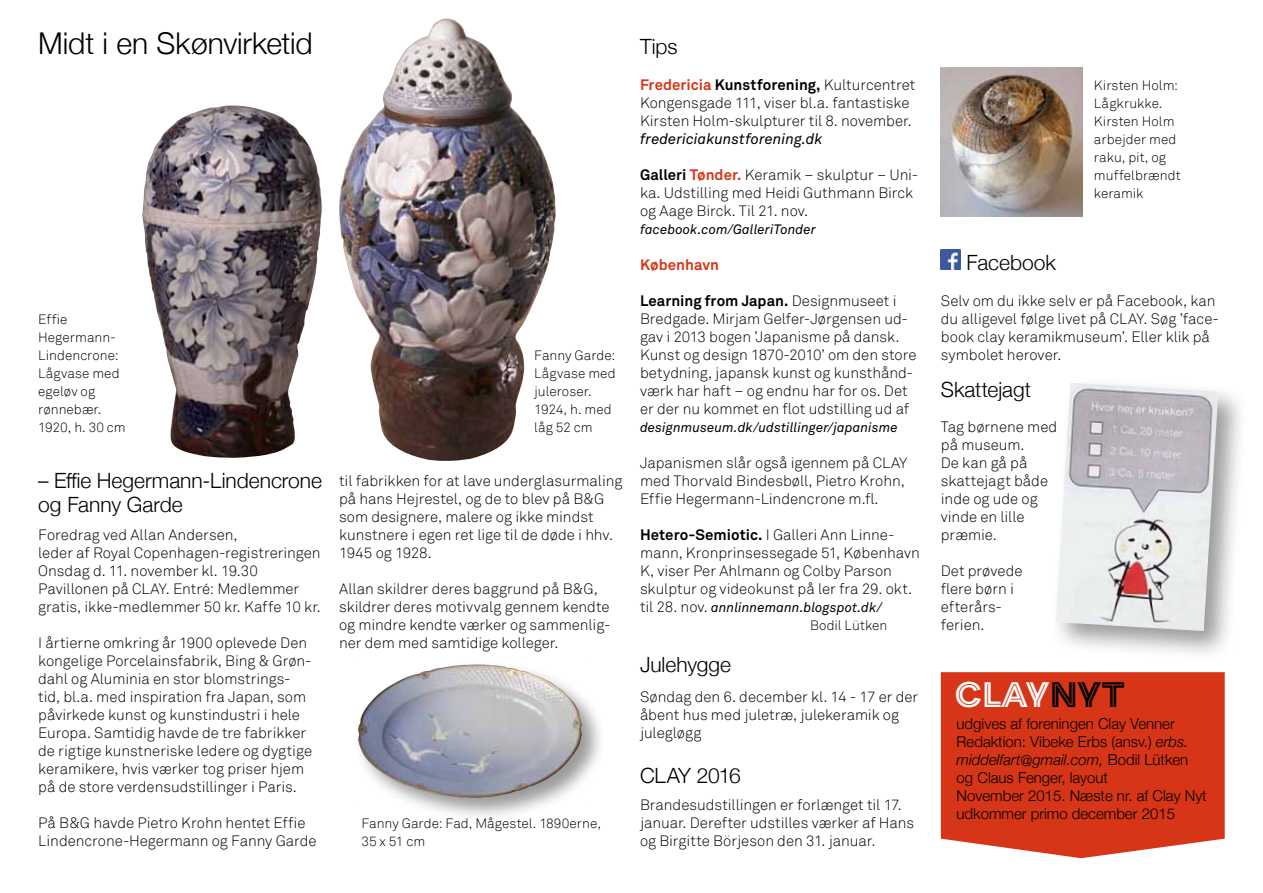
<style>
.page{position:relative;width:1263px;height:893px;background:#fff}
.page>*{position:absolute;margin:0;border:0;box-sizing:border-box;transform-origin:0 0}
.t1{font:33px "Clay";color:#fff}
.t2{font:300 30px "Helvetica Neue";letter-spacing:-.005em;color:#000}
.t3{font:300 21px/24px "Helvetica Neue";color:#000}
.t4{font:300 21px "Helvetica Neue";letter-spacing:-.03em;color:#000}
.t5{font:300 15px/18px "Akkurat";color:#000}
.t6{font:300 15px/18px "Helvetica Neue";color:#000}
.t7{font:italic 15px "Akkurat";color:#000}
.t8{font:700 15px "Akkurat";letter-spacing:.005em;color:#d63517}
.t9{font:300 13.5px/18px "Akkurat";letter-spacing:.005em;color:#000}
.t10{font:italic 13.5px/18px "Akkurat";letter-spacing:.005em;color:#000}
.s1{font-weight:700;color:#d63517}
.s2{font-weight:700}
.s3{font-weight:300;font-style:normal;font-size:15px}
.s4{font-weight:300;font-style:normal}
.s5{color:#000}
.s6{font-style:italic}
</style>
<div class="page">
<div style="left:941px;top:672px;width:284px;height:186px;background:#d63517"></div>
<img style="left:941px;top:250px;width:20px;height:20px">
<div style="left:355px;top:661px;width:251px;height:161px;background:#000;opacity:.4"></div>
<img style="left:355px;top:661px;width:232px;height:144px">
<img style="left:142px;top:106px;width:180px;height:352px">
<img style="left:339px;top:19px;width:217px;height:442px">
<div style="left:1050px;top:377px;width:198px;height:284px;background:#000;opacity:.4"></div>
<img style="left:1056px;top:383px;width:162px;height:248px">
<img style="left:941px;top:68px;width:142px;height:148px">
<h2 class="t2" style="left:38px;top:19px;width:276px">Midt i en Skønvirketid</h2>
<p class="t9" style="left:38px;top:311px;width:89px">Effie<br>Hegermann-<br>Lindencrone:<br>Lågvase med egeløv og rønnebær.<br>1920, h. 30 cm</p>
<h3 class="t3" style="left:38px;top:467px;width:285px">– Effie Hegermann-Lindencrone og Fanny Garde</h3>
<p class="t5" style="left:38px;top:526px;width:284px">Foredrag ved Allan Andersen,<br>leder af Royal Copenhagen-registreringen Onsdag d. 11. november kl. 19.30<br>Pavillonen på CLAY. Entré: Medlemmer gratis, ikke-medlemmer 50 kr. Kaffe 10 kr.</p>
<p class="t5" style="left:38px;top:634px;width:275px">I årtierne omkring år 1900 oplevede Den kongelige Porcelainsfabrik, Bing &amp; Grøn&shy;dahl og Aluminia en stor blomstrings&shy;tid, bl.a. med inspiration fra Japan, som påvirkede kunst og kunstindustri i hele Europa. Samtidig havde de tre fabrikker de rigtige kunstneriske ledere og dygtige keramikere, hvis værker tog priser hjem på de store verdensudstillinger i Paris.</p>
<p class="t5" style="left:38px;top:814px;width:280px">På B&amp;G havde Pietro Krohn hentet Effie<br>Lindencrone-Hegermann og Fanny Garde</p>
<h3 class="t3" style="left:640px;top:33px;width:39px">Tips</h3>
<p class="t5" style="left:640px;top:76px;width:277px"><span class="s1">Fredericia</span> <span class="s2">Kunstforening,</span> Kulturcentret<br>Kongensgade 111, viser bl.a. fantastiske<br>Kirsten Holm-skulpturer til 8. november.</p>
<p class="t7" style="left:640px;top:130px;width:184px">fredericiakunstforening.dk</p>
<p class="t5" style="left:640px;top:166px;width:280px"><span class="s2">Galleri</span> <span class="s1">Tønder.</span> Keramik – skulptur – Uni&shy;ka. Udstilling med Heidi Guthmann Birck og Aage Birck. Til 21. nov.</p>
<p class="t10" style="left:640px;top:221px;width:177px">facebook.com/GalleriTonder</p>
<p class="t8" style="left:640px;top:255px;width:81px">København</p>
<p class="t5" style="left:640px;top:292px;width:278px"><span class="s2">Learning from Japan.</span> Designmuseet i Bredgade. Mirjam Gelfer-Jørgensen ud&shy;gav i 2013 bogen ’Japanisme på dansk.<br>Kunst og design 1870-2010’ om den store betydning, japansk kunst og kunsthånd&shy;værk har haft – og endnu har for os. Det er der nu kommet en flot udstilling ud af</p>
<p class="t10" style="left:640px;top:419px;width:259px">designmuseum.dk/udstillinger/japanisme</p>
<p class="t5" style="left:640px;top:454px;width:269px">Japanismen slår også igennem på CLAY med Thorvald Bindesbøll, Pietro Krohn,<br>Effie Hegermann-Lindencrone m.fl.</p>
<p class="t5" style="left:640px;top:526px;width:281px"><span class="s2">Hetero-Semiotic.</span> I Galleri Ann Linne&shy;mann, Kronprinsessegade 51, København K, viser Per Ahlmann og Colby Parson skulptur og videokunst på ler fra 29. okt.</p>
<p class="t10" style="left:810px;top:599px;width:79px;text-indent:-170px"><span class="s3">til 28. nov.</span> annlinnemann.blogspot.dk/<br><span class="s4">Bodil Lütken</span></p>
<h3 class="t3" style="left:640px;top:651px;width:93px">Julehygge</h3>
<p class="t5" style="left:640px;top:688px;width:280px">Søndag den 6. december kl. 14 - 17 er der åbent hus med juletræ, julekeramik og julegløgg</p>
<h3 class="t4" style="left:640px;top:759px;width:102px">CLAY 2016</h3>
<p class="t5" style="left:640px;top:796px;width:276px">Brandesudstillingen er forlænget til 17. januar. Derefter udstilles værker af Hans og Birgitte Börjeson den 31. januar.</p>
<p class="t9" style="left:1094px;top:77px;width:88px">Kirsten Holm:<br>Lågkrukke.<br>Kirsten Holm arbejder med raku, pit, og muffelbrændt keramik</p>
<h3 class="t3" style="left:966px;top:249px;width:91px">Facebook</h3>
<p class="t5" style="left:941px;top:292px;width:280px">Selv om du ikke selv er på Facebook, kan du alligevel følge livet på CLAY. Søg ’face&shy;book clay keramikmuseum’. Eller klik på</p>
<p class="t9" style="left:534px;top:347px;width:83px">Fanny Garde:</p>
<p class="t5" style="left:941px;top:346px;width:122px">symbolet herover.</p>
<p class="t9" style="left:534px;top:365px;width:83px">Lågvase med juleroser.<br>1924, h. med låg 52 cm</p>
<h3 class="t3" style="left:941px;top:376px;width:92px">Skattejagt</h3>
<p class="t5" style="left:941px;top:418px;width:118px">Tag børnene med på museum.<br>De kan gå på skattejagt både inde og ude og vinde en lille præmie.</p>
<p class="t5" style="left:941px;top:562px;width:83px">Det prøvede flere børn i efterårs&shy;ferien.</p>
<p class="t5" style="left:339px;top:472px;width:285px">til fabrikken for at lave underglasurmaling på hans Hejrestel, og de to blev på B&amp;G som designere, malere og ikke mindst kunstnere i egen ret lige til de døde i hhv.<br>1945 og 1928.</p>
<p class="t5" style="left:339px;top:580px;width:273px">Allan skildrer deres baggrund på B&amp;G, skildrer deres motivvalg gennem kendte og mindre kendte værker og sammenlig&shy;ner dem med samtidige kolleger.</p>
<h1 class="t1" style="left:955px;top:674px;width:172px">CLAY<span class="s5">NYT</span></h1>
<p class="t6" style="left:956px;top:713px;width:252px">udgives af foreningen Clay Venner Redaktion: Vibeke Erbs (ansv.) <span class="s6">erbs. middelfart@gmail.com,</span> Bodil Lütken og Claus Fenger, layout<br>November 2015. Næste nr. af Clay Nyt udkommer primo december 2015</p>
<p class="t9" style="left:361px;top:815px;width:241px">Fanny Garde: Fad, Mågestel. 1890erne,<br>35 x 51 cm</p>
</div>
